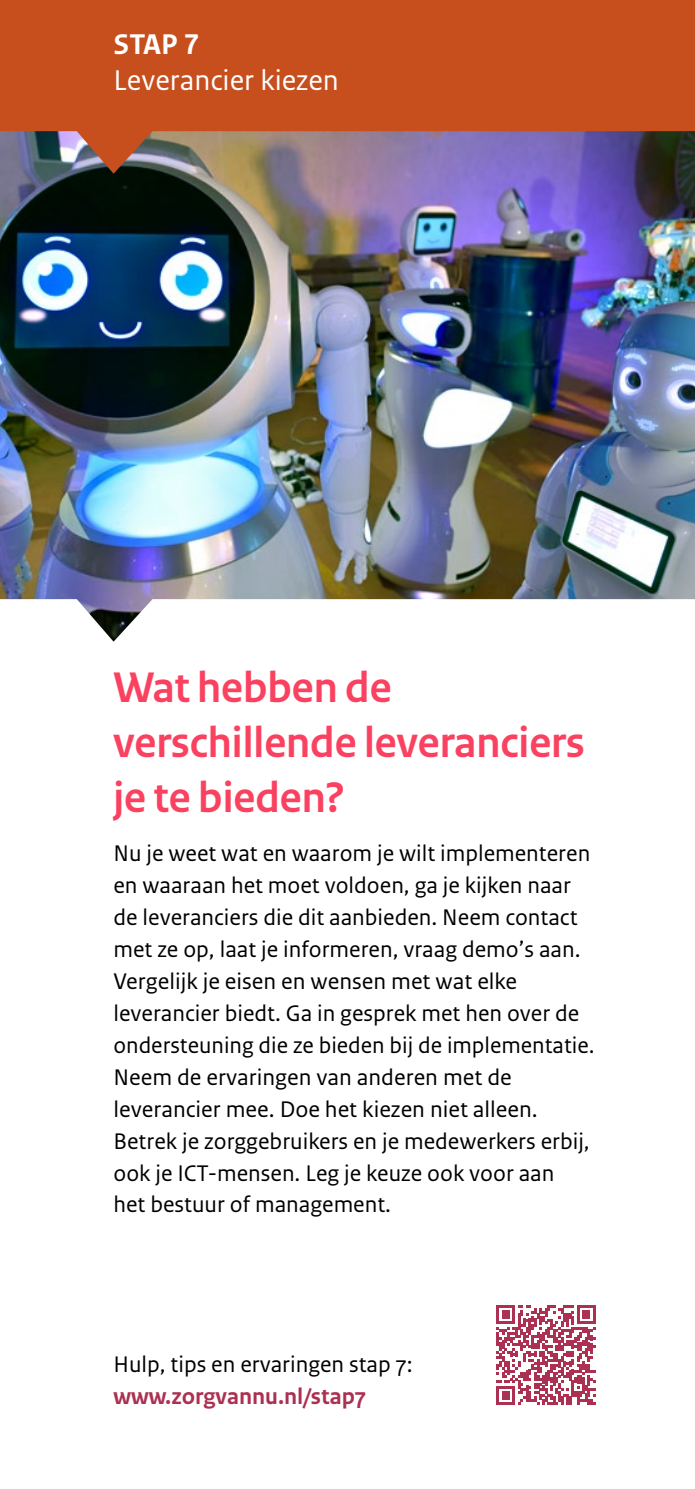
<style>
.page{position:relative;width:695px;height:1489px;background:#fff}
.page>*{position:absolute;margin:0;border:0;box-sizing:border-box;transform-origin:0 0}
.H3_-_vws_05_-_Kop{font:700 45px/55px "Rijksoverheid Sans Heading";color:#fa4260}
.H2_-_vws_32_Stap_nummers_-_subtitle{font:30px "Rijksoverheid Sans Text";color:#fff}
.H1_-_vws_31_Stap_nummers_-_title{font:700 30px "Rijksoverheid Sans Text";color:#fff}
.vws_11_-_Plat{font:23.75px/32px "Rijksoverheid Sans Text";color:#000}
.URL{font:700 23.75px "Rijksoverheid Sans Text";color:#ab3052}
</style>
<div class="page">
<img style="left:0;top:174px;width:694px;height:467px">
<svg style="left:496px;top:1305px;width:99px;height:99px"></svg>
<svg style="left:0;top:0;width:694px;height:174px;background:#b45637"></svg>
<h1 class="H1_-_vws_31_Stap_nummers_-_title" style="left:113px;top:28px;width:88px">STAP 7</h1>
<h2 class="H2_-_vws_32_Stap_nummers_-_subtitle" style="left:113px;top:63px;width:227px">Leverancier kiezen</h2>
<h3 class="H3_-_vws_05_-_Kop" style="left:113px;top:660px;width:472px">Wat hebben de verschillende leveranciers je te bieden?</h3>
<p class="vws_11_-_Plat" style="left:113px;top:838px;width:482px">Nu je weet wat en waarom je wilt implementeren en waaraan het moet voldoen, ga je kijken naar de leveranciers die dit aanbieden. Neem contact met ze op, laat je informeren, vraag demo’s aan.<br>Vergelijk je eisen en wensen met wat elke leverancier biedt. Ga in gesprek met hen over de ondersteuning die ze bieden bij de implementatie.<br>Neem de ervaringen van anderen met de leverancier mee. Doe het kiezen niet alleen.<br>Betrek je zorggebruikers en je medewerkers erbij, ook je ICT-mensen. Leg je keuze ook voor aan<br>het bestuur of management.</p>
<p class="vws_11_-_Plat" style="left:113px;top:1348px;width:300px">Hulp, tips en ervaringen stap 7:</p>
<p class="URL" style="left:113px;top:1382px;width:254px">www.zorgvannu.nl/stap7</p>
</div>
